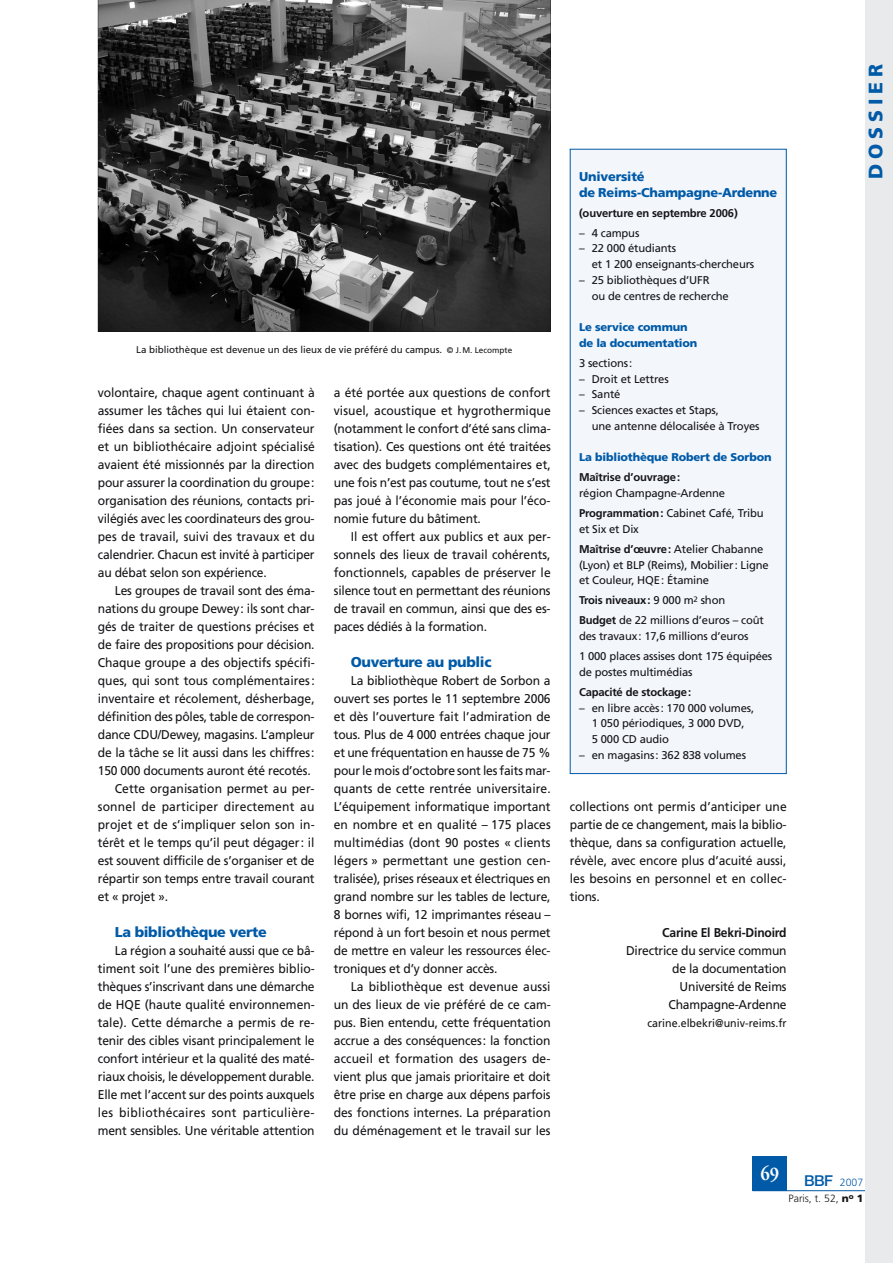
<style>
.page{position:relative;width:893px;height:1263px;background:#fff}
.page>*{position:absolute;margin:0;border:0;box-sizing:border-box;transform-origin:0 0}
.t1{font:900 19.5px "Frutiger";letter-spacing:.25em;color:#005aa7}
.t2{font:700 19.5px "Garamond";color:#fff;scale:.85 1}
.t3{font:900 14.25px "Frutiger";letter-spacing:-.025em;color:#005aa7}
.t4{font:12.75px/18px "Frutiger";letter-spacing:-.015em;color:#151518;text-align:justify;scale:.95 1}
.t5{font:12.75px "Frutiger";letter-spacing:.005em;color:#151518;scale:.95 1}
.t6{font:900 12.75px/15.8px "Frutiger";letter-spacing:-.015em;color:#005aa7}
.t7{font:12.75px "Frutiger";letter-spacing:.015em;color:#151518;scale:.95 1}
.t8{font:700 12.75px "Frutiger";letter-spacing:-.015em;color:#151518;scale:.95 1}
.t9{font:11.25px/15.8px "Frutiger";letter-spacing:-.015em;color:#151518}
.t10{font:700 11.25px "Frutiger";letter-spacing:-.015em;color:#151518}
.t11{font:900 11.25px/15.8px "Frutiger";letter-spacing:-.015em;color:#005aa7}
.t12{font:11.25px "Frutiger";letter-spacing:-.015em;color:#151518;scale:.95 1}
.t13{font:300 10.5px/15.5px "Frutiger";color:#151518;text-align:right}
.t14{font:9.75px "Frutiger";color:#151518}
.s1{font-size:8.25px}
.s2{font-weight:700}
.s3{font-family:"Helvetica Neue";font-weight:500;font-size:15px;color:#005aa7}
.s4{color:#005aa7}
.s5{font-weight:900}
</style>
<div class="page">
<svg style="left:98px;top:0;width:453px;height:332px;background:#585858"></svg>
<img style="left:98px;top:0;width:51px;height:331px">
<img style="left:500px;top:0;width:50px;height:331px">
<img style="left:148px;top:284px;width:352px;height:47px">
<div style="left:570px;top:149px;width:216px;height:624px;background:#f3f6fb"></div>
<div style="left:570px;top:149px;width:217px;height:625px;border:1px solid #005aa7"></div>
<hr style="left:753px;top:1190px;width:140px;height:1px;background:#005aa7">
<div style="left:753px;top:1157px;width:34px;height:34px;background:#005aa7"></div>
<div style="left:865px;top:0;width:28px;height:1263px;background:#e9eaeb"></div>
<p class="t14" style="left:136px;top:344px;width:378px">La bibliothèque est devenue un des lieux de vie préféré du campus. <span class="s1">© J. M. Lecompte</span></p>
<p class="t4" style="left:98px;top:384px;width:230px">volontaire, chaque agent continuant à assumer les tâches qui lui étaient con&shy;fiées dans sa section. Un conservateur et un bibliothécaire adjoint spécialisé avaient été missionnés par la direction pour assurer la coordination du groupe : organisation des réunions, contacts pri&shy;vilégiés avec les coordinateurs des grou&shy;pes de travail, suivi des travaux et du calendrier. Chacun est invité à participer au débat selon son expérience.</p>
<p class="t4" style="left:115px;top:582px;width:212px">Les groupes de travail sont des éma-</p>
<p class="t4" style="left:98px;top:600px;width:230px">nations du groupe Dewey : ils sont char-</p>
<p class="t4" style="left:98px;top:618px;width:230px">gés de traiter de questions précises et</p>
<p class="t4" style="left:98px;top:636px;width:230px">de faire des propositions pour décision.</p>
<p class="t4" style="left:98px;top:654px;width:230px">Chaque groupe a des objectifs spécifi-</p>
<p class="t5" style="left:98px;top:673px;width:230px">ques, qui sont tous complémentaires :</p>
<p class="t4" style="left:98px;top:690px;width:230px">inventaire et récolement, désherbage,</p>
<p class="t4" style="left:98px;top:708px;width:230px">définition des pôles, table de correspon-</p>
<p class="t4" style="left:98px;top:726px;width:230px">dance CDU/Dewey, magasins. L’ampleur</p>
<p class="t4" style="left:98px;top:744px;width:230px">de la tâche se lit aussi dans les chiffres :</p>
<p class="t4" style="left:98px;top:762px;width:226px">150 000 documents auront été recotés.</p>
<p class="t5" style="left:115px;top:781px;width:212px">Cette organisation permet au per-</p>
<p class="t7" style="left:98px;top:799px;width:230px">sonnel de participer directement au</p>
<p class="t5" style="left:98px;top:817px;width:230px">projet et de s’impliquer selon son in-</p>
<p class="t4" style="left:98px;top:834px;width:230px">térêt et le temps qu’il peut dégager : il</p>
<p class="t4" style="left:98px;top:852px;width:230px">est souvent difficile de s’organiser et de</p>
<p class="t4" style="left:98px;top:870px;width:230px">répartir son temps entre travail courant</p>
<p class="t4" style="left:98px;top:888px;width:76px">et « projet ».</p>
<p class="t3" style="left:115px;top:924px;width:154px">La bibliothèque verte</p>
<p class="t4" style="left:98px;top:942px;width:230px;text-indent:17px">La région a souhaité aussi que ce bâ&shy;timent soit l’une des premières biblio&shy;thèques s’inscrivant dans une démarche de HQE (haute qualité environnemen&shy;tale). Cette démarche a permis de re&shy;tenir des cibles visant principalement le confort intérieur et la qualité des maté&shy;riaux choisis, le développement durable.<br>Elle met l’accent sur des points auxquels les bibliothécaires sont particulière&shy;ment sensibles. Une véritable attention</p>
<p class="t4" style="left:334px;top:384px;width:230px">a été portée aux questions de confort visuel, acoustique et hygrothermique (notamment le confort d’été sans clima&shy;tisation). Ces questions ont été traitées avec des budgets complémentaires et, une fois n’est pas coutume, tout ne s’est pas joué à l’économie mais pour l’éco&shy;nomie future du bâtiment.</p>
<p class="t4" style="left:334px;top:528px;width:230px;text-indent:17px">Il est offert aux publics et aux per&shy;sonnels des lieux de travail cohérents, fonctionnels, capables de préserver le silence tout en permettant des réunions de travail en commun, ainsi que des es&shy;paces dédiés à la formation.</p>
<p class="t3" style="left:351px;top:654px;width:142px">Ouverture au public</p>
<p class="t4" style="left:334px;top:672px;width:230px;text-indent:17px">La bibliothèque Robert de Sorbon a ouvert ses portes le 11 septembre 2006 et dès l’ouverture fait l’admiration de tous. Plus de 4 000 entrées chaque jour et une fréquentation en hausse de 75 % pour le mois d’octobre sont les faits mar&shy;quants de cette rentrée universitaire.<br>L’équipement informatique important en nombre et en qualité – 175 places multimédias (dont 90 postes « clients légers » permettant une gestion cen&shy;tralisée), prises réseaux et électriques en grand nombre sur les tables de lecture, 8 bornes wifi, 12 imprimantes réseau – répond à un fort besoin et nous permet de mettre en valeur les ressources élec&shy;troniques et d’y donner accès.</p>
<p class="t4" style="left:334px;top:978px;width:230px;text-indent:17px">La bibliothèque est devenue aussi un des lieux de vie préféré de ce cam&shy;pus. Bien entendu, cette fréquentation accrue a des conséquences : la fonction accueil et formation des usagers de&shy;vient plus que jamais prioritaire et doit être prise en charge aux dépens parfois des fonctions internes. La préparation du déménagement et le travail sur les</p>
<p class="t6" style="left:579px;top:168px;width:200px">Université<br>de Reims-Champagne-Ardenne</p>
<p class="t10" style="left:579px;top:206px;width:160px">(ouverture en septembre 2006)</p>
<p class="t9" style="left:579px;top:225px;width:62px">– 4 campus</p>
<p class="t9" style="left:592px;top:240px;width:164px;text-indent:-13px">– 22 000 étudiants<br>et 1 200 enseignants-chercheurs</p>
<p class="t9" style="left:592px;top:272px;width:139px;text-indent:-13px">– 25 bibliothèques d’UFR<br>ou de centres de recherche</p>
<p class="t11" style="left:579px;top:319px;width:120px">Le service commun de la documentation</p>
<p class="t9" style="left:579px;top:355px;width:55px">3 sections :</p>
<p class="t9" style="left:579px;top:371px;width:91px">– Droit et Lettres</p>
<p class="t9" style="left:579px;top:386px;width:43px">– Santé</p>
<p class="t9" style="left:592px;top:402px;width:169px;text-indent:-13px">– Sciences exactes et Staps,<br>une antenne délocalisée à Troyes</p>
<p class="t11" style="left:579px;top:449px;width:194px">La bibliothèque Robert de Sorbon</p>
<p class="t10" style="left:579px;top:471px;width:103px">Maîtrise d’ouvrage :</p>
<p class="t9" style="left:579px;top:483px;width:186px;line-height:20px">région Champagne-Ardenne<br><span class="s2">Programmation :</span> Cabinet Café, Tribu</p>
<p class="t9" style="left:579px;top:519px;width:186px;line-height:20px">et Six et Dix<br><span class="s2">Maîtrise d’œuvre :</span> Atelier Chabanne</p>
<p class="t9" style="left:579px;top:557px;width:191px">(Lyon) et BLP (Reims), Mobilier : Ligne et Couleur, HQE : Étamine</p>
<p class="t9" style="left:579px;top:590px;width:186px;line-height:20px"><span class="s2">Trois niveaux :</span> 9 000 m<sup>2</sup> shon<br><span class="s2">Budget</span> de 22 millions d’euros – coût</p>
<p class="t9" style="left:579px;top:626px;width:195px;line-height:20px">des travaux : 17,6 millions d’euros<br>1 000 places assises dont 175 équipées</p>
<p class="t9" style="left:579px;top:664px;width:115px">de postes multimédias</p>
<p class="t10" style="left:579px;top:685px;width:114px">Capacité de stockage :</p>
<p class="t9" style="left:592px;top:700px;width:164px;text-indent:-13px">– en libre accès : 170 000 volumes,<br>1 050 périodiques, 3 000 DVD,<br>5 000 CD audio</p>
<p class="t9" style="left:579px;top:747px;width:169px">– en magasins : 362 838 volumes</p>
<p class="t4" style="left:570px;top:798px;width:230px">collections ont permis d’anticiper une partie de ce changement, mais la biblio&shy;thèque, dans sa configuration actuelle, révèle, avec encore plus d’acuité aussi, les besoins en personnel et en collec&shy;tions.</p>
<p class="t8" style="left:662px;top:925px;width:132px">Carine El Bekri-Dinoird</p>
<p class="t4" style="left:626px;top:942px;width:171px;text-align:right">Directrice du service commun de la documentation<br>Université de Reims<br>Champagne-Ardenne</p>
<p class="t12" style="left:647px;top:1017px;width:148px">carine.elbekri@univ-reims.fr</p>
<h1 class="t1" style="left:864px;top:179px;width:116px;rotate:-90deg">DOSSIER</h1>
<h1 class="t2" style="left:760px;top:1163px;width:23px">69</h1>
<p class="t13" style="left:788px;top:1175px;width:76px"><span class="s3">BBF</span> <span class="s4">2007<br></span>Paris, t. 52, <span class="s5">n</span><sup>o</sup> <span class="s5">1</span></p>
</div>
